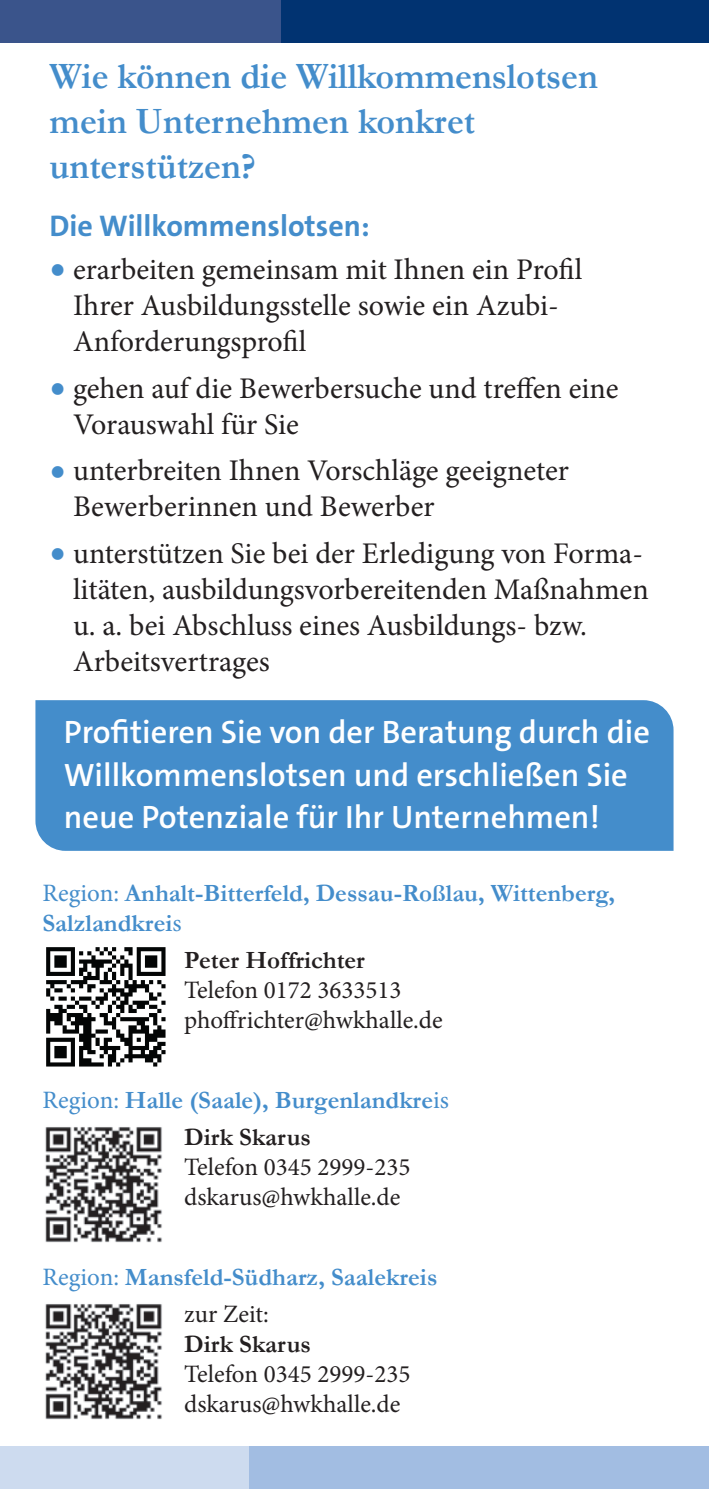
<style>
.page{position:relative;width:709px;height:1489px;background:#fff}
.page>*{position:absolute;margin:0;border:0;box-sizing:border-box;transform-origin:0 0}
.t1{font:700 37.5px/45px "Garamond";color:#448dcb;scale:.96 1}
.t2{font:600 32.5px/42.5px "The Sans C4 s";color:#fff}
.t3{font:30px/36px "Minion Pro";color:#231f20}
.t4{font:700 30px "The Sans C4 s";color:#448dcb}
.t5{font:700 25px/30px "Garamond";color:#448dcb}
.t6{font:25px/30px "Minion Pro";color:#231f20}
.t7{font:700 25px "Garamond";color:#231f20}
.s1{font-family:"Minion Pro";font-weight:400}
.s2{color:#231f20}
</style>
<div class="page">
<div style="left:35px;top:700px;width:638px;height:150px;background:#448dcb"></div>
<img style="left:45px;top:1127px;width:117px;height:116px">
<img style="left:45px;top:1304px;width:117px;height:116px">
<svg style="left:46px;top:947px;width:119px;height:119px"></svg>
<div style="left:0;top:0;width:709px;height:43px;background:#013371"></div>
<div style="left:0;top:0;width:280px;height:43px;background:#3a548b"></div>
<div style="left:0;top:1446px;width:709px;height:42px;background:#a2bde2"></div>
<div style="left:0;top:1446px;width:248px;height:42px;background:#cddbef"></div>
<p class="t1" style="left:50px;top:54px;width:573px">Wie können die Willkommenslotsen mein Unternehmen konkret unterstützen?</p>
<p class="t4" style="left:50px;top:206px;width:322px">Die Willkommenslotsen:</p>
<p class="t3" style="left:73px;top:251px;width:511px">erarbeiten gemeinsam mit Ihnen ein Profil<br>Ihrer Ausbildungsstelle sowie ein Azubi-<br>Anforderungsprofil</p>
<p class="t3" style="left:73px;top:370px;width:547px">gehen auf die Bewerbersuche und treffen eine<br>Vorauswahl für Sie</p>
<p class="t3" style="left:73px;top:453px;width:497px">unterbreiten Ihnen Vorschläge geeigneter<br>Bewerberinnen und Bewerber</p>
<p class="t3" style="left:73px;top:535px;width:577px">unterstützen Sie bei der Erledigung von Forma&shy;litäten, ausbildungsvorbereitenden Maßnahmen u. a. bei Abschluss eines Ausbildungs- bzw.<br>Arbeitsvertrages</p>
<p class="t2" style="left:64px;top:711px;width:587px">Profitieren Sie von der Beratung durch die<br>Willkommenslotsen und erschließen Sie neue Potenziale für Ihr Unternehmen!</p>
<p class="t5" style="left:43px;top:878px;width:574px"><span class="s1">Region:</span> Anhalt-Bitterfeld, Dessau-Roßlau, Wittenberg,<br>Salzlandkrei<span class="s1">s</span></p>
<p class="t7" style="left:184px;top:943px;width:182px">Peter Hoffrichter</p>
<p class="t6" style="left:184px;top:975px;width:260px">Telefon 0172 3633513 phoffrichter@hwkhalle.de</p>
<p class="t5" style="left:43px;top:1081px;width:408px;line-height:37px;text-align:center"><span class="s1">Region:</span> Halle (Saale), Burgenlandkre<span class="s1">is<br></span><span class="s2">Dirk Skarus</span></p>
<p class="t6" style="left:184px;top:1151px;width:227px">Telefon 0345 2999-235 dskarus@hwkhalle.de</p>
<p class="t5" style="left:43px;top:1261px;width:396px"><span class="s1">Region:</span> Mansfeld-Südharz, Saalekreis</p>
<p class="t6" style="left:184px;top:1298px;width:86px">zur Zeit:</p>
<p class="t7" style="left:184px;top:1326px;width:128px">Dirk Skarus</p>
<p class="t6" style="left:184px;top:1358px;width:227px">Telefon 0345 2999-235 dskarus@hwkhalle.de</p>
</div>
